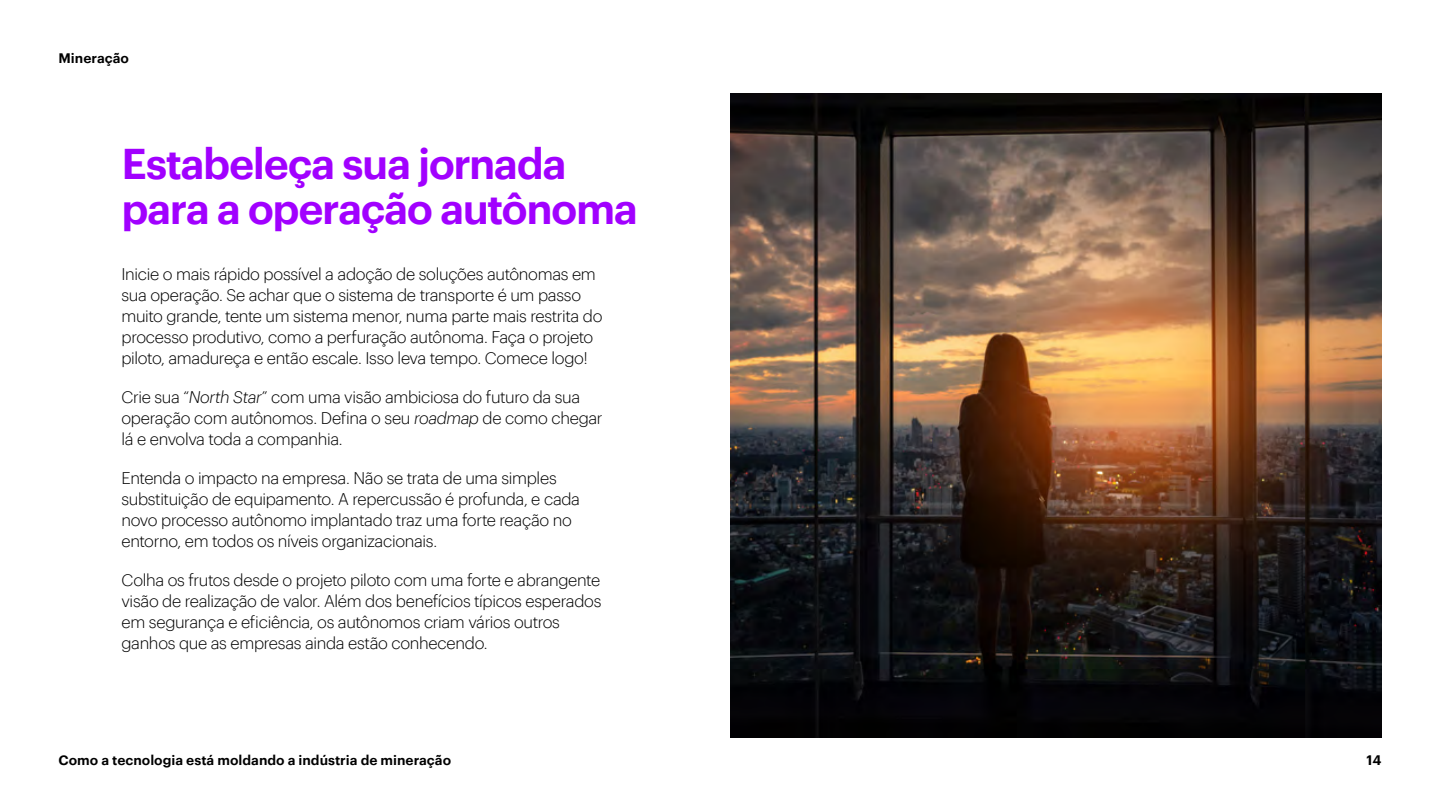
<style>
.page{position:relative;width:1440px;height:810px;background:#fff}
.page>*{position:absolute;margin:0;border:0;box-sizing:border-box;transform-origin:0 0}
.t1{font:600 42px/45px "Graphik";letter-spacing:-.035em;color:#a100ff}
.t2{font:300 16.5px/21px "Graphik";letter-spacing:-.02em;color:#000}
.t3{font:600 13.5px "Graphik";color:#000}
.s1{font-style:italic}
</style>
<div class="page">
<img style="left:730px;top:93px;width:652px;height:645px">
<p class="t3" style="left:58px;top:48px;width:72px">Mineração</p>
<h1 class="t1" style="left:122px;top:137px;width:518px">Estabeleça sua jornada para a operação autônoma</h1>
<p class="t2" style="left:122px;top:262px;width:483px">Inicie o mais rápido possível a adoção de soluções autônomas em sua operação. Se achar que o sistema de transporte é um passo muito grande, tente um sistema menor, numa parte mais restrita do processo produtivo, como a perfuração autônoma. Faça o projeto piloto, amadureça e então escale. Isso leva tempo. Comece logo!</p>
<p class="t2" style="left:122px;top:385px;width:483px">Crie sua “<span class="s1">North Star</span>” com uma visão ambiciosa do futuro da sua operação com autônomos. Defina o seu <span class="s1">roadmap</span> de como chegar lá e envolva toda a companhia.</p>
<p class="t2" style="left:122px;top:466px;width:460px">Entenda o impacto na empresa. Não se trata de uma simples substituição de equipamento. A repercussão é profunda, e cada novo processo autônomo implantado traz uma forte reação no entorno, em todos os níveis organizacionais.</p>
<p class="t2" style="left:122px;top:568px;width:481px">Colha os frutos desde o projeto piloto com uma forte e abrangente visão de realização de valor. Além dos benefícios típicos esperados em segurança e eficiência, os autônomos criam vários outros ganhos que as empresas ainda estão conhecendo.</p>
<p class="t3" style="left:58px;top:750px;width:394px">Como a tecnologia está moldando a indústria de mineração</p>
<p class="t3" style="left:1367px;top:750px;width:16px">14</p>
</div>
